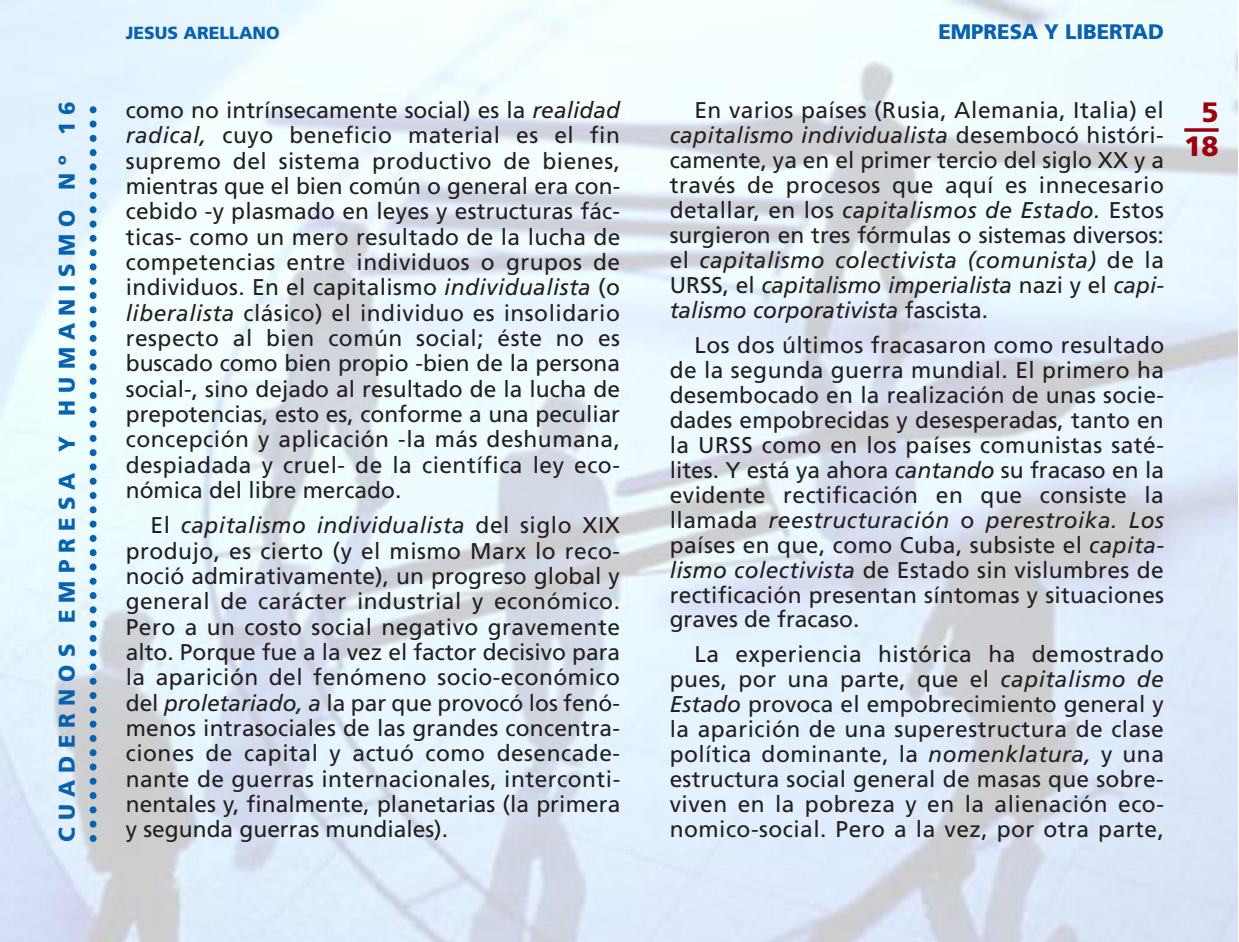
<style>
.page{position:relative;width:1239px;height:942px;background:#fff}
.page>*{position:absolute;margin:0;border:0;box-sizing:border-box;transform-origin:0 0}
.t1{font:900 28px/33.6px "Frutiger";color:#9c000d;text-align:right}
.t2{font:22.75px/25.4px "Frutiger";letter-spacing:.005em;color:#231f20;text-align:justify}
.t3{font:900 22.75px "Frutiger";letter-spacing:.325em;color:#0862b0}
.t4{font:900 21px "Frutiger";color:#0862b0}
.t5{font:900 17.5px "Frutiger";color:#0862b0}
.s1{font-style:italic}
</style>
<div class="page">
<img style="left:1px;top:0;width:1236px;height:942px">
<svg style="left:1184px;top:128px;width:35px;height:4px"></svg>
<svg style="left:90px;top:101px;width:7px;height:737px;background:#92bbda"></svg>
<p class="t3" style="left:58px;top:842px;width:742px;rotate:-90deg">CUADERNOS EMPRESA Y HUMANISMO Nº 16</p>
<p class="t5" style="left:126px;top:26px;width:156px">JESUS ARELLANO</p>
<p class="t4" style="left:938px;top:23px;width:227px">EMPRESA Y LIBERTAD</p>
<p class="t2" style="left:126px;top:99px;width:496px">como no intrínsecamente social) es la <span class="s1">realidad radical,</span> cuyo beneficio material es el fin supremo del sistema productivo de bienes, mientras que el bien común o general era con&shy;cebido -y plasmado en leyes y estructuras fác&shy;ticas- como un mero resultado de la lucha de competencias entre individuos o grupos de individuos. En el capitalismo <span class="s1">individualista</span> (o <span class="s1">liberalista</span> clásico) el individuo es insolidario respecto al bien común social; éste no es buscado como bien propio -bien de la persona social-, sino dejado al resultado de la lucha de prepotencias, esto es, conforme a una peculiar concepción y aplicación -la más deshumana, despiadada y cruel- de la científica ley eco&shy;nómica del libre mercado.</p>
<p class="t2" style="left:126px;top:514px;width:496px;text-indent:25px">El <span class="s1">capitalismo individualista</span> del siglo XIX produjo, es cierto (y el mismo Marx lo reco&shy;noció admirativamente), un progreso global y general de carácter industrial y económico.<br>Pero a un costo social negativo gravemente alto. Porque fue a la vez el factor decisivo para la aparición del fenómeno socio-económico del <span class="s1">proletariado, a</span> la par que provocó los fenó&shy;menos intrasociales de las grandes concentra&shy;ciones de capital y actuó como desencade&shy;nante de guerras internacionales, interconti&shy;nentales y, finalmente, planetarias (la primera y segunda guerras mundiales).</p>
<p class="t2" style="left:670px;top:99px;width:496px;text-indent:25px">En varios países (Rusia, Alemania, Italia) el <span class="s1">capitalismo individualista</span> desembocó históri&shy;camente, ya en el primer tercio del siglo XX y a través de procesos que aquí es innecesario detallar, en los <span class="s1">capitalismos de Estado.</span> Estos surgieron en tres fórmulas o sistemas diversos: el <span class="s1">capitalismo colectivista (comunista)</span> de la URSS, el <span class="s1">capitalismo imperialista</span> nazi y el <span class="s1">capi&shy;talismo corporativista</span> fascista.</p>
<p class="t2" style="left:670px;top:334px;width:496px;text-indent:25px">Los dos últimos fracasaron como resultado de la segunda guerra mundial. El primero ha desembocado en la realización de unas socie&shy;dades empobrecidas y desesperadas, tanto en la URSS como en los países comunistas saté&shy;lites. Y está ya ahora <span class="s1">cantando</span> su fracaso en la evidente rectificación en que consiste la llamada <span class="s1">reestructuración</span> o <span class="s1">perestroika. Los </span>países en que, como Cuba, subsiste el <span class="s1">capita&shy;lismo colectivista</span> de Estado sin vislumbres de rectificación presentan síntomas y situaciones graves de fracaso.</p>
<p class="t2" style="left:670px;top:643px;width:496px;text-indent:25px">La experiencia histórica ha demostrado pues, por una parte, que el <span class="s1">capitalismo de Estado</span> provoca el empobrecimiento general y la aparición de una superestructura de clase política dominante, la <span class="s1">nomenklatura,</span> y una estructura social general de masas que sobre&shy;viven en la pobreza y en la alienación eco&shy;nomico-social. Pero a la vez, por otra parte,</p>
<p class="t1" style="left:1184px;top:98px;width:36px">5<br>18</p>
</div>
